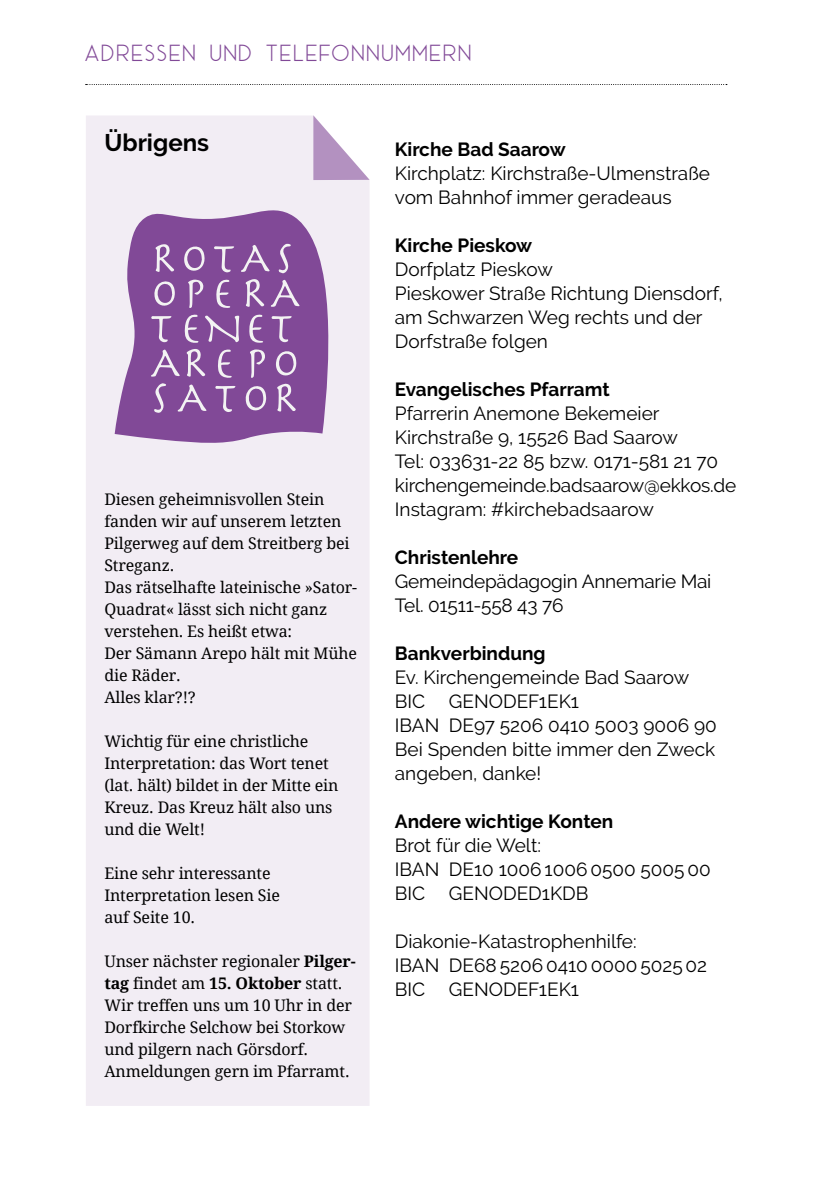
<style>
.page{position:relative;width:840px;height:1191px;background:#fff}
.page>*{position:absolute;margin:0;border:0;box-sizing:border-box;transform-origin:0 0}
.t1{font:24px "Ace Sans Demo";letter-spacing:.05em;color:#814997}
.t2{font:700 24px "Raleway";color:#000}
.t3{font:19px/24px "Raleway";color:#000}
.t4{font:700 19px "Raleway";color:#000}
.t5{font:16px/22px "Droid Serif";letter-spacing:-.01em;color:#000}
.s1{font-weight:700}
</style>
<div class="page">
<svg style="left:86px;top:84px;width:640px;height:1px"></svg>
<div style="left:86px;top:116px;width:283px;height:990px;background:#f2edf4"></div>
<svg style="left:313px;top:115px;width:56px;height:65px"></svg>
<svg style="left:115px;top:200px;width:225px;height:244px;background:#a177b1"></svg>
<svg style="left:204px;top:315px;width:35px;height:27px"></svg>
<svg style="left:277px;top:383px;width:19px;height:29px"></svg>
<svg style="left:245px;top:278px;width:19px;height:29px"></svg>
<svg style="left:155px;top:244px;width:19px;height:28px"></svg>
<svg style="left:186px;top:349px;width:19px;height:28px"></svg>
<svg style="left:178px;top:384px;width:28px;height:27px"></svg>
<svg style="left:151px;top:349px;width:29px;height:28px"></svg>
<svg style="left:271px;top:279px;width:28px;height:28px"></svg>
<svg style="left:241px;top:244px;width:28px;height:28px"></svg>
<svg style="left:245px;top:385px;width:21px;height:28px"></svg>
<svg style="left:276px;top:350px;width:20px;height:27px"></svg>
<svg style="left:154px;top:280px;width:21px;height:28px"></svg>
<svg style="left:184px;top:246px;width:21px;height:26px"></svg>
<svg style="left:188px;top:279px;width:16px;height:29px"></svg>
<svg style="left:249px;top:349px;width:16px;height:29px"></svg>
<svg style="left:249px;top:314px;width:14px;height:29px"></svg>
<svg style="left:216px;top:279px;width:14px;height:29px"></svg>
<svg style="left:217px;top:349px;width:14px;height:29px"></svg>
<svg style="left:184px;top:314px;width:14px;height:29px"></svg>
<svg style="left:151px;top:316px;width:21px;height:26px"></svg>
<svg style="left:271px;top:316px;width:20px;height:26px"></svg>
<svg style="left:215px;top:386px;width:20px;height:26px"></svg>
<svg style="left:214px;top:246px;width:20px;height:27px"></svg>
<svg style="left:278px;top:243px;width:12px;height:30px"></svg>
<svg style="left:154px;top:383px;width:12px;height:30px"></svg>
<p class="t1" style="left:84px;top:44px;width:389px">ADRESSEN UND TELEFONNUMMERN</p>
<p class="t2" style="left:104px;top:129px;width:106px">Übrigens</p>
<p class="t5" style="left:104px;top:488px;width:254px">Diesen geheimnisvollen Stein fanden wir auf unserem letzten<br>Pilgerweg auf dem Streitberg bei<br>Streganz.<br>Das rätselhafte lateinische »Sator-<br>Quadrat« lässt sich nicht ganz verstehen. Es heißt etwa:<br>Der Sämann Arepo hält mit Mühe die Räder.<br>Alles klar?!?</p>
<p class="t5" style="left:104px;top:730px;width:235px">Wichtig für eine christliche<br>Interpretation: das Wort tenet (lat. hält) bildet in der Mitte ein<br>Kreuz. Das Kreuz hält also uns und die Welt!</p>
<p class="t5" style="left:104px;top:862px;width:177px">Eine sehr interessante<br>Interpretation lesen Sie auf Seite 10.</p>
<p class="t5" style="left:104px;top:950px;width:253px">Unser nächster regionaler <span class="s1">Pilger&shy;tag</span> findet am <span class="s1">15. Oktober</span> statt.<br>Wir treffen uns um 10 Uhr in der<br>Dorfkirche Selchow bei Storkow und pilgern nach Görsdorf.<br>Anmeldungen gern im Pfarramt.</p>
<p class="t4" style="left:394px;top:138px;width:172px">Kirche Bad Saarow</p>
<p class="t3" style="left:394px;top:161px;width:316px">Kirchplatz: Kirchstraße-Ulmenstraße vom Bahnhof immer geradeaus</p>
<p class="t4" style="left:394px;top:234px;width:139px">Kirche Pieskow</p>
<p class="t3" style="left:394px;top:257px;width:329px">Dorfplatz Pieskow<br>Pieskower Straße Richtung Diensdorf, am Schwarzen Weg rechts und der<br>Dorfstraße folgen</p>
<p class="t4" style="left:394px;top:378px;width:216px">Evangelisches Pfarramt</p>
<p class="t3" style="left:394px;top:401px;width:343px">Pfarrerin Anemone Bekemeier Kirchstraße 9, 15526 Bad Saarow<br>Tel: 033631-22 85 bzw. 0171-581 21 70 kirchengemeinde.badsaarow@ekkos.de Instagram: #kirchebadsaarow</p>
<p class="t4" style="left:394px;top:546px;width:125px">Christenlehre</p>
<p class="t3" style="left:394px;top:569px;width:318px">Gemeindepädagogin Annemarie Mai<br>Tel. 01511-558 43 76</p>
<p class="t4" style="left:394px;top:642px;width:152px">Bankverbindung</p>
<p class="t3" style="left:394px;top:665px;width:323px">Ev. Kirchengemeinde Bad Saarow<br>BIC GENODEF1EK1<br>IBAN DE97 5206 0410 5003 9006 90<br>Bei Spenden bitte immer den Zweck angeben, danke!</p>
<p class="t4" style="left:394px;top:810px;width:220px">Andere wichtige Konten</p>
<p class="t3" style="left:394px;top:833px;width:317px">Brot für die Welt:<br>IBAN DE10 1006 1006 0500 5005 00<br>BIC GENODED1KDB</p>
<p class="t3" style="left:394px;top:929px;width:313px">Diakonie-Katastrophenhilfe:<br>IBAN DE68 5206 0410 0000 5025 02<br>BIC GENODEF1EK1</p>
</div>
